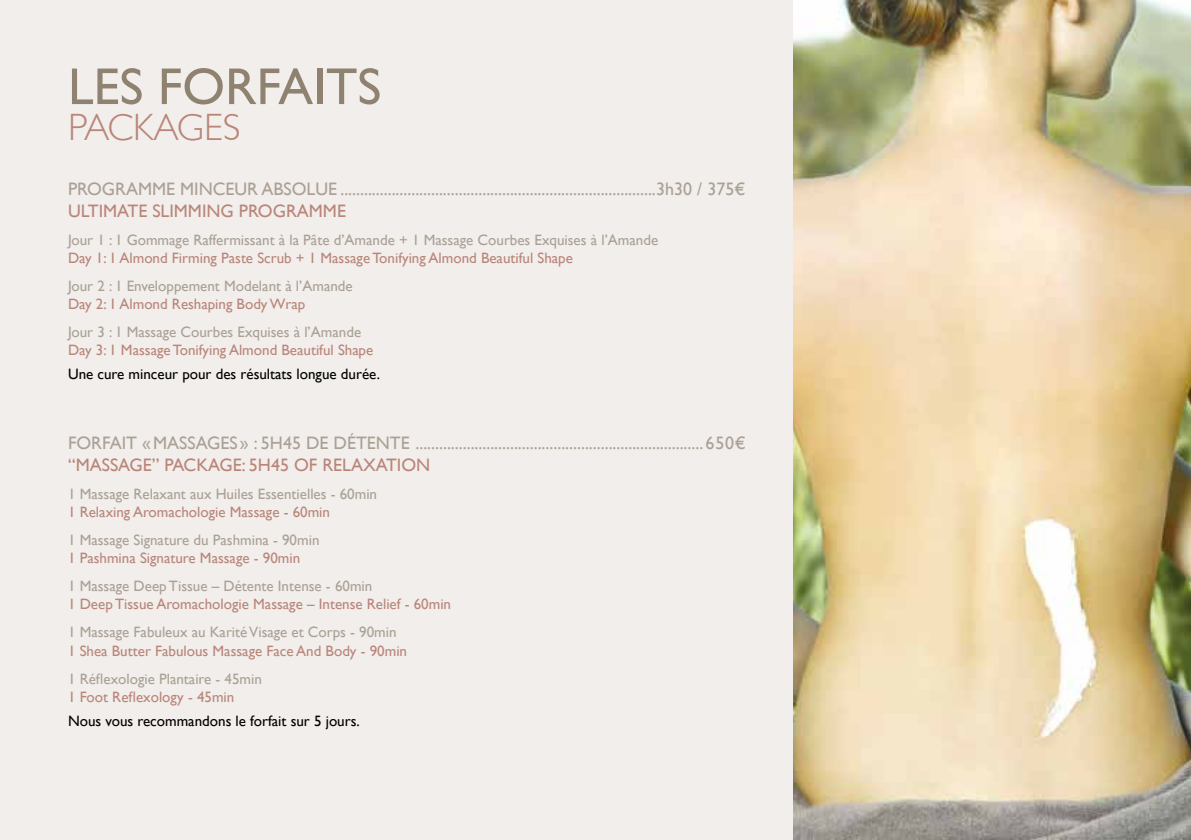
<style>
.page{position:relative;width:1191px;height:840px;background:#fff}
.page>*{position:absolute;margin:0;border:0;box-sizing:border-box;transform-origin:0 0}
.t1{font:52px "Gill Sans";color:#908270}
.t2{font:300 38px "Gill Sans";color:#ba8579}
.t3{font:18px "Gill Sans";color:#aaa095}
.t4{font:18px "Gill Sans";color:#ba8579}
.t5{font:15px "Gill Sans";color:#aaa095}
.t6{font:15px "Gill Sans";color:#ba8579}
.t7{font:15px "Gill Sans";color:#000}
</style>
<div class="page">
<div style="left:0;top:0;width:1191px;height:839px;background:#f1eeeb"></div>
<img style="left:794px;top:0;width:397px;height:839px">
<h1 class="t1" style="left:68px;top:56px;width:315px">LES FORFAITS</h1>
<h2 class="t2" style="left:68px;top:98px;width:174px">PACKAGES</h2>
<p class="t3" style="left:68px;top:178px;width:679px">PROGRAMME MINCEUR ABSOLUE ................................................................................3h30 / 375€</p>
<p class="t4" style="left:68px;top:200px;width:279px">ULTIMATE SLIMMING PROGRAMME</p>
<p class="t5" style="left:68px;top:231px;width:592px">Jour 1 : 1 Gommage Raffermissant à la Pâte d’Amande + 1 Massage Courbes Exquises à l’Amande</p>
<p class="t6" style="left:68px;top:249px;width:506px">Day 1: 1 Almond Firming Paste Scrub + 1 Massage Tonifying Almond Beautiful Shape</p>
<p class="t5" style="left:68px;top:277px;width:286px">Jour 2 : 1 Enveloppement Modelant à l’Amande</p>
<p class="t6" style="left:68px;top:295px;width:239px">Day 2: 1 Almond Reshaping Body Wrap</p>
<p class="t5" style="left:68px;top:323px;width:295px">Jour 3 : 1 Massage Courbes Exquises à l’Amande</p>
<p class="t6" style="left:68px;top:341px;width:307px">Day 3: 1 Massage Tonifying Almond Beautiful Shape</p>
<p class="t7" style="left:68px;top:365px;width:313px">Une cure minceur pour des résultats longue durée.</p>
<p class="t3" style="left:68px;top:432px;width:679px">FORFAIT «MASSAGES » : 5H45 DE DÉTENTE ......................................................................... 650€</p>
<p class="t4" style="left:68px;top:454px;width:364px">“MASSAGE” PACKAGE: 5H45 OF RELAXATION</p>
<p class="t5" style="left:68px;top:485px;width:310px">1 Massage Relaxant aux Huiles Essentielles - 60min</p>
<p class="t6" style="left:68px;top:503px;width:263px">1 Relaxing Aromachologie Massage - 60min</p>
<p class="t5" style="left:68px;top:531px;width:253px">1 Massage Signature du Pashmina - 90min</p>
<p class="t6" style="left:68px;top:549px;width:234px">1 Pashmina Signature Massage - 90min</p>
<p class="t5" style="left:68px;top:577px;width:306px">1 Massage Deep Tissue – Détente Intense - 60min</p>
<p class="t6" style="left:68px;top:595px;width:384px">1 Deep Tissue Aromachologie Massage – Intense Relief - 60min</p>
<p class="t5" style="left:68px;top:623px;width:330px">1 Massage Fabuleux au Karité Visage et Corps - 90min</p>
<p class="t6" style="left:68px;top:641px;width:340px">1 Shea Butter Fabulous Massage Face And Body - 90min</p>
<p class="t5" style="left:68px;top:669px;width:195px">1 Réflexologie Plantaire - 45min</p>
<p class="t6" style="left:68px;top:687px;width:168px">1 Foot Reflexology - 45min</p>
<p class="t7" style="left:68px;top:711px;width:293px">Nous vous recommandons le forfait sur 5 jours.</p>
</div>
